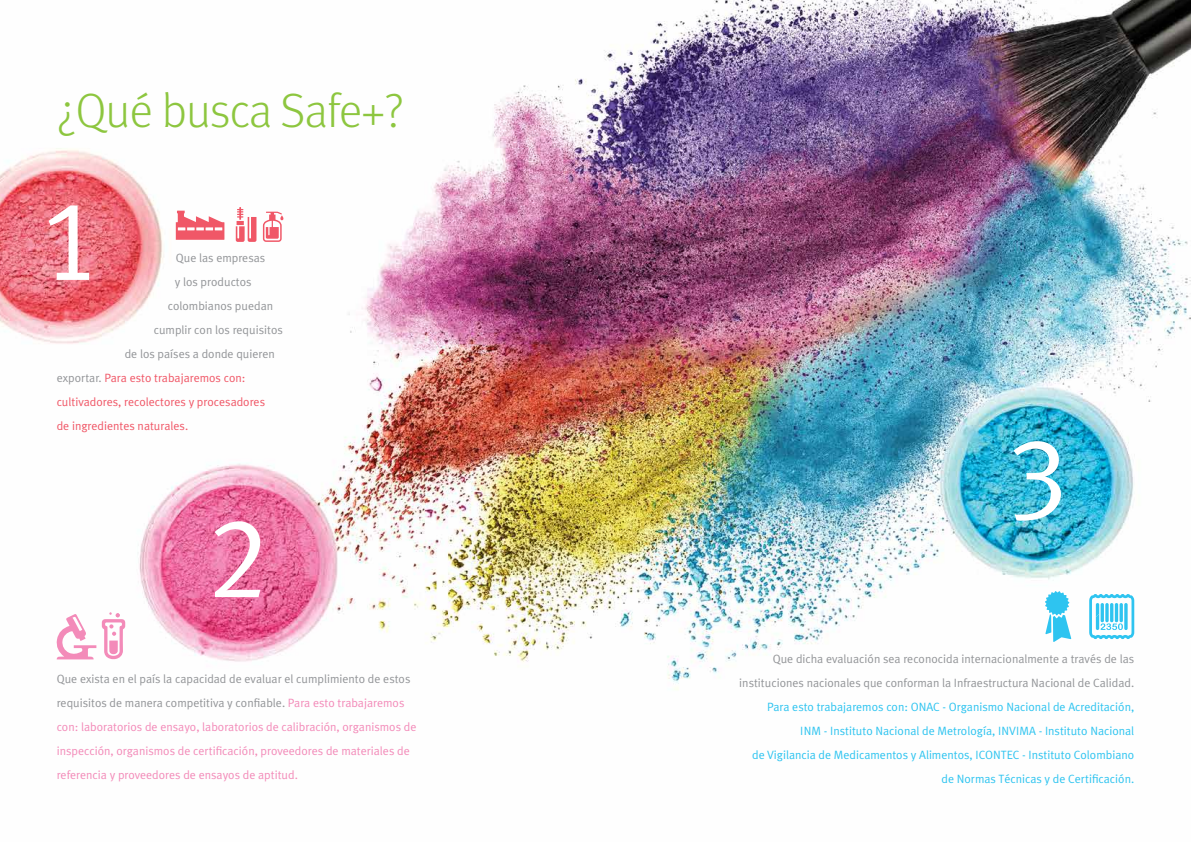
<style>
.page{position:relative;width:1191px;height:842px;background:#fff}
.page>*{position:absolute;margin:0;border:0;box-sizing:border-box;transform-origin:0 0}
.t1{font:114px "Meta Plus Normal Caps";color:#fff}
.t2{font:300 48px "Meta Pro";letter-spacing:-.025em;color:#8dc63f}
.t3{font:12px/24px "Meta Plus Normal";color:#f38bb9}
.t4{font:12px/24px "Meta Plus Normal";color:#939598;text-align:right}
.t5{font:12px/24px "Meta Plus Normal";color:#2ec4f0;text-align:right}
.t6{font:12px "Meta Plus Normal";color:#f05767}
.s1{color:#939598}
</style>
<div class="page">
<img style="left:0;top:0;width:1191px;height:690px">
<svg style="left:1045px;top:591px;width:26px;height:51px"></svg>
<svg style="left:1089px;top:594px;width:45px;height:45px"></svg>
<svg style="left:56px;top:614px;width:40px;height:45px"></svg>
<svg style="left:102px;top:612px;width:23px;height:47px"></svg>
<svg style="left:176px;top:210px;width:48px;height:30px"></svg>
<svg style="left:236px;top:207px;width:20px;height:35px"></svg>
<svg style="left:263px;top:212px;width:20px;height:30px"></svg>
<h2 class="t2" style="left:57px;top:76px;width:349px">¿Qué busca Safe+?</h2>
<h1 class="t1" style="left:40px;top:174px;width:63px">1</h1>
<p class="t4" style="left:176px;top:245px;width:91px">Que las empresas</p>
<p class="t4" style="left:175px;top:269px;width:78px">y los productos</p>
<p class="t4" style="left:168px;top:293px;width:107px">colombianos puedan</p>
<p class="t4" style="left:154px;top:317px;width:131px">cumplir con los requisitos</p>
<p class="t4" style="left:125px;top:341px;width:152px">de los países a donde quieren</p>
<p class="t6" style="left:57px;top:371px;width:190px"><span class="s1">exportar.</span> Para esto trabajaremos con:</p>
<p class="t6" style="left:57px;top:395px;width:210px">cultivadores, recolectores y procesadores</p>
<p class="t6" style="left:57px;top:419px;width:133px">de ingredientes naturales.</p>
<h1 class="t1" style="left:208px;top:492px;width:62px">2</h1>
<p class="t3" style="left:57px;top:666px;width:361px"><span class="s1">Que exista en el país la capacidad de evaluar el cumplimiento de estos requisitos de manera competitiva y confiable.</span> Para esto trabajaremos con: laboratorios de ensayo, laboratorios de calibración, organismos de inspección, organismos de certificación, proveedores de materiales de referencia y proveedores de ensayos de aptitud.</p>
<h1 class="t1" style="left:1008px;top:411px;width:62px">3</h1>
<p class="t4" style="left:739px;top:647px;width:396px">Que dicha evaluación sea reconocida internacionalmente a través de las instituciones nacionales que conforman la Infraestructura Nacional de Calidad.</p>
<p class="t5" style="left:752px;top:695px;width:383px">Para esto trabajaremos con: ONAC - Organismo Nacional de Acreditación, INM - Instituto Nacional de Metrología, INVIMA - Instituto Nacional<br>de Vigilancia de Medicamentos y Alimentos, ICONTEC - Instituto Colombiano de Normas Técnicas y de Certificación.</p>
</div>
